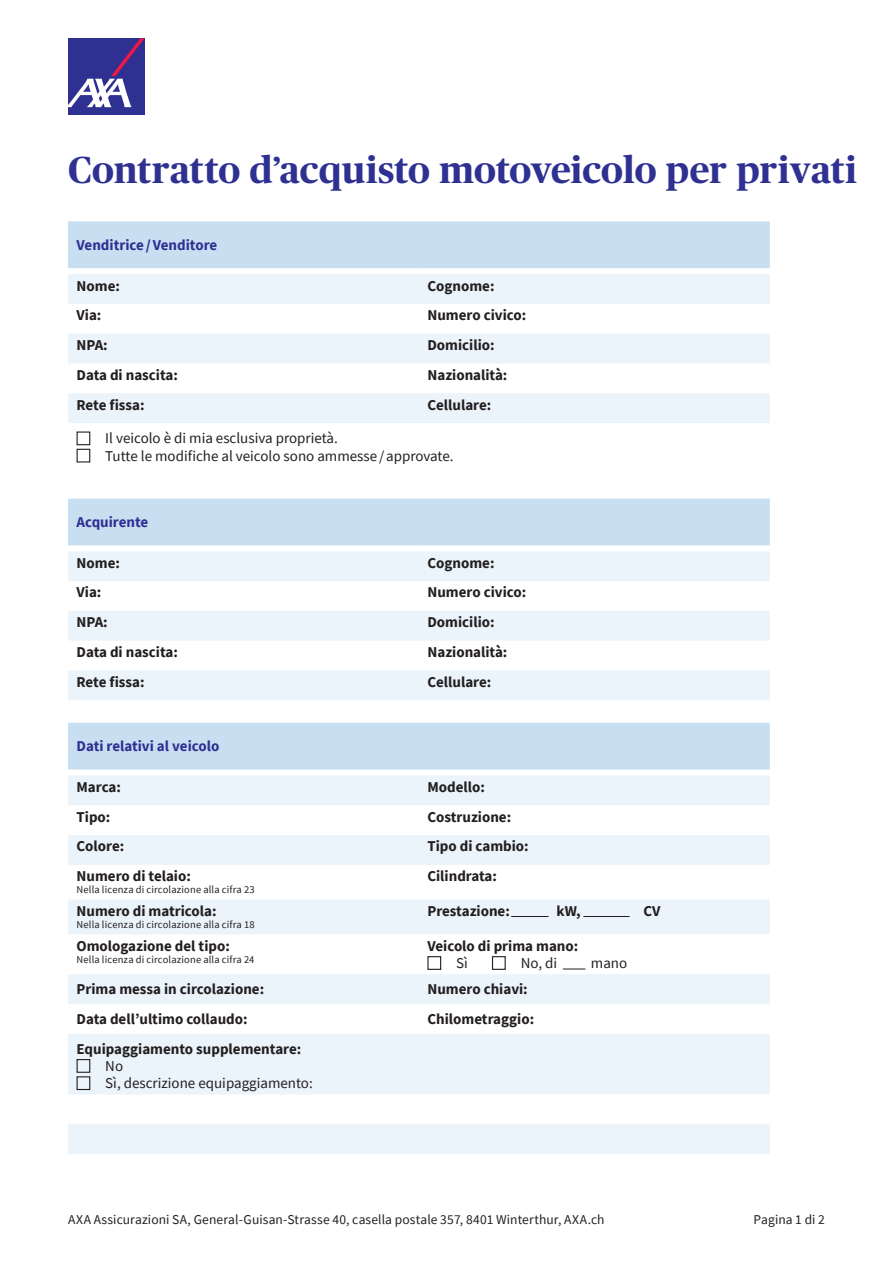
<style>
.page{position:relative;width:893px;height:1263px;background:#fff}
.page>*{position:absolute;margin:0;border:0;box-sizing:border-box;transform-origin:0 0}
._1_Headline_variabel_28_bis_38_Pt{font:700 37.5px "Publico Headline";letter-spacing:.005em;color:#2e3092}
._2_Lauftext_fett{font:700 15px "Source Sans Pro";color:#231f20}
._3_Lauftext_regular{font:15px "Source Sans Pro";color:#231f20}
._4_Lauftext_fett_und_AXA_Blue{font:700 15px "Source Sans Pro";color:#2e3092}
._5_Pagina{font:13.5px "Source Sans Pro";letter-spacing:.01em;color:#231f20}
._8_Legende{font:10.5px "Source Sans Pro";letter-spacing:.015em;color:#231f20}
</style>
<div class="page">
<div style="left:68px;top:38px;width:77px;height:77px;background:#2e3092"></div>
<svg style="left:68px;top:38px;width:77px;height:69px"></svg>
<div style="left:68px;top:221px;width:702px;height:47px;background:#c8dff2"></div>
<svg style="left:68px;top:274px;width:702px;height:149px;fill:#ebf4fa"></svg>
<div style="left:77px;top:431px;width:13px;height:14px;border:1px solid #231f20"></div>
<div style="left:77px;top:449px;width:13px;height:13px;border:1px solid #231f20"></div>
<div style="left:68px;top:723px;width:702px;height:46px;background:#c8dff2"></div>
<svg style="left:68px;top:776px;width:702px;height:378px;fill:#ebf4fa"></svg>
<div style="left:427px;top:956px;width:14px;height:14px;border:1px solid #231f20"></div>
<div style="left:492px;top:956px;width:14px;height:14px;border:1px solid #231f20"></div>
<div style="left:77px;top:1059px;width:13px;height:14px;border:1px solid #231f20"></div>
<div style="left:77px;top:1076px;width:13px;height:14px;border:1px solid #231f20"></div>
<div style="left:68px;top:499px;width:702px;height:46px;background:#c8dff2"></div>
<svg style="left:68px;top:551px;width:702px;height:149px;fill:#ebf4fa"></svg>
<hr style="left:511px;top:916px;width:38px;height:1px;background:#231f20">
<hr style="left:583px;top:916px;width:47px;height:1px;background:#231f20">
<svg style="left:563px;top:969px;width:22px;height:1px"></svg>
<p class="_1_Headline_variabel_28_bis_38_Pt" style="left:68px;top:143px;width:790px">Contratto d’acquisto motoveicolo per privati</p>
<p class="_4_Lauftext_fett_und_AXA_Blue" style="left:77px;top:235px;width:142px">Venditrice/Venditore</p>
<p class="_2_Lauftext_fett" style="left:77px;top:275px;width:45px">Nome:</p>
<p class="_2_Lauftext_fett" style="left:427px;top:275px;width:69px">Cognome:</p>
<p class="_2_Lauftext_fett" style="left:77px;top:305px;width:26px">Via:</p>
<p class="_2_Lauftext_fett" style="left:427px;top:305px;width:100px">Numero civico:</p>
<p class="_2_Lauftext_fett" style="left:77px;top:335px;width:33px">NPA:</p>
<p class="_2_Lauftext_fett" style="left:427px;top:335px;width:69px">Domicilio:</p>
<p class="_2_Lauftext_fett" style="left:77px;top:365px;width:103px">Data di nascita:</p>
<p class="_2_Lauftext_fett" style="left:427px;top:365px;width:82px">Nazionalità:</p>
<p class="_2_Lauftext_fett" style="left:77px;top:394px;width:70px">Rete fissa:</p>
<p class="_2_Lauftext_fett" style="left:427px;top:394px;width:65px">Cellulare:</p>
<p class="_3_Lauftext_regular" style="left:105px;top:429px;width:234px">Il veicolo è di mia esclusiva proprietà.</p>
<p class="_3_Lauftext_regular" style="left:105px;top:446px;width:350px">Tutte le modifiche al veicolo sono ammesse /approvate.</p>
<p class="_4_Lauftext_fett_und_AXA_Blue" style="left:77px;top:512px;width:73px">Acquirente</p>
<p class="_2_Lauftext_fett" style="left:77px;top:553px;width:45px">Nome:</p>
<p class="_2_Lauftext_fett" style="left:427px;top:553px;width:69px">Cognome:</p>
<p class="_2_Lauftext_fett" style="left:77px;top:582px;width:26px">Via:</p>
<p class="_2_Lauftext_fett" style="left:427px;top:582px;width:100px">Numero civico:</p>
<p class="_2_Lauftext_fett" style="left:77px;top:612px;width:33px">NPA:</p>
<p class="_2_Lauftext_fett" style="left:427px;top:612px;width:69px">Domicilio:</p>
<p class="_2_Lauftext_fett" style="left:77px;top:642px;width:103px">Data di nascita:</p>
<p class="_2_Lauftext_fett" style="left:427px;top:642px;width:82px">Nazionalità:</p>
<p class="_2_Lauftext_fett" style="left:77px;top:672px;width:70px">Rete fissa:</p>
<p class="_2_Lauftext_fett" style="left:427px;top:672px;width:65px">Cellulare:</p>
<p class="_4_Lauftext_fett_und_AXA_Blue" style="left:77px;top:736px;width:144px">Dati relativi al veicolo</p>
<p class="_2_Lauftext_fett" style="left:77px;top:777px;width:46px">Marca:</p>
<p class="_2_Lauftext_fett" style="left:427px;top:777px;width:59px">Modello:</p>
<p class="_2_Lauftext_fett" style="left:77px;top:806px;width:35px">Tipo:</p>
<p class="_2_Lauftext_fett" style="left:427px;top:806px;width:85px">Costruzione:</p>
<p class="_2_Lauftext_fett" style="left:77px;top:836px;width:49px">Colore:</p>
<p class="_2_Lauftext_fett" style="left:427px;top:836px;width:103px">Tipo di cambio:</p>
<p class="_2_Lauftext_fett" style="left:77px;top:866px;width:116px">Numero di telaio:</p>
<p class="_8_Legende" style="left:77px;top:883px;width:180px">Nella licenza di circolazione alla cifra 23</p>
<p class="_2_Lauftext_fett" style="left:427px;top:866px;width:71px">Cilindrata:</p>
<p class="_2_Lauftext_fett" style="left:77px;top:901px;width:141px">Numero di matricola:</p>
<p class="_8_Legende" style="left:77px;top:918px;width:180px">Nella licenza di circolazione alla cifra 18</p>
<p class="_2_Lauftext_fett" style="left:77px;top:935px;width:155px">Omologazione del tipo:</p>
<p class="_8_Legende" style="left:77px;top:952px;width:179px">Nella licenza di circolazione alla cifra 24</p>
<p class="_2_Lauftext_fett" style="left:427px;top:901px;width:84px">Prestazione:</p>
<p class="_2_Lauftext_fett" style="left:556px;top:901px;width:26px">kW,</p>
<p class="_2_Lauftext_fett" style="left:643px;top:901px;width:18px">CV</p>
<p class="_2_Lauftext_fett" style="left:427px;top:935px;width:152px">Veicolo di prima mano:</p>
<p class="_3_Lauftext_regular" style="left:456px;top:953px;width:13px">Sì</p>
<p class="_3_Lauftext_regular" style="left:521px;top:953px;width:38px">No, di</p>
<p class="_3_Lauftext_regular" style="left:591px;top:953px;width:38px">mano</p>
<p class="_2_Lauftext_fett" style="left:77px;top:979px;width:189px">Prima messa in circolazione:</p>
<p class="_2_Lauftext_fett" style="left:427px;top:979px;width:102px">Numero chiavi:</p>
<p class="_2_Lauftext_fett" style="left:77px;top:1009px;width:173px">Data dell’ultimo collaudo:</p>
<p class="_2_Lauftext_fett" style="left:427px;top:1009px;width:108px">Chilometraggio:</p>
<p class="_2_Lauftext_fett" style="left:77px;top:1038px;width:226px">Equipaggiamento supplementare:</p>
<p class="_3_Lauftext_regular" style="left:105px;top:1056px;width:19px">No</p>
<p class="_3_Lauftext_regular" style="left:105px;top:1073px;width:209px">Sì, descrizione equipaggiamento:</p>
<p class="_5_Pagina" style="left:68px;top:1211px;width:538px">AXA Assicurazioni SA, General-Guisan-Strasse 40, casella postale 357, 8401 Winterthur, AXA.ch</p>
<p class="_5_Pagina" style="left:753px;top:1211px;width:73px">Pagina 1 di 2</p>
</div>
